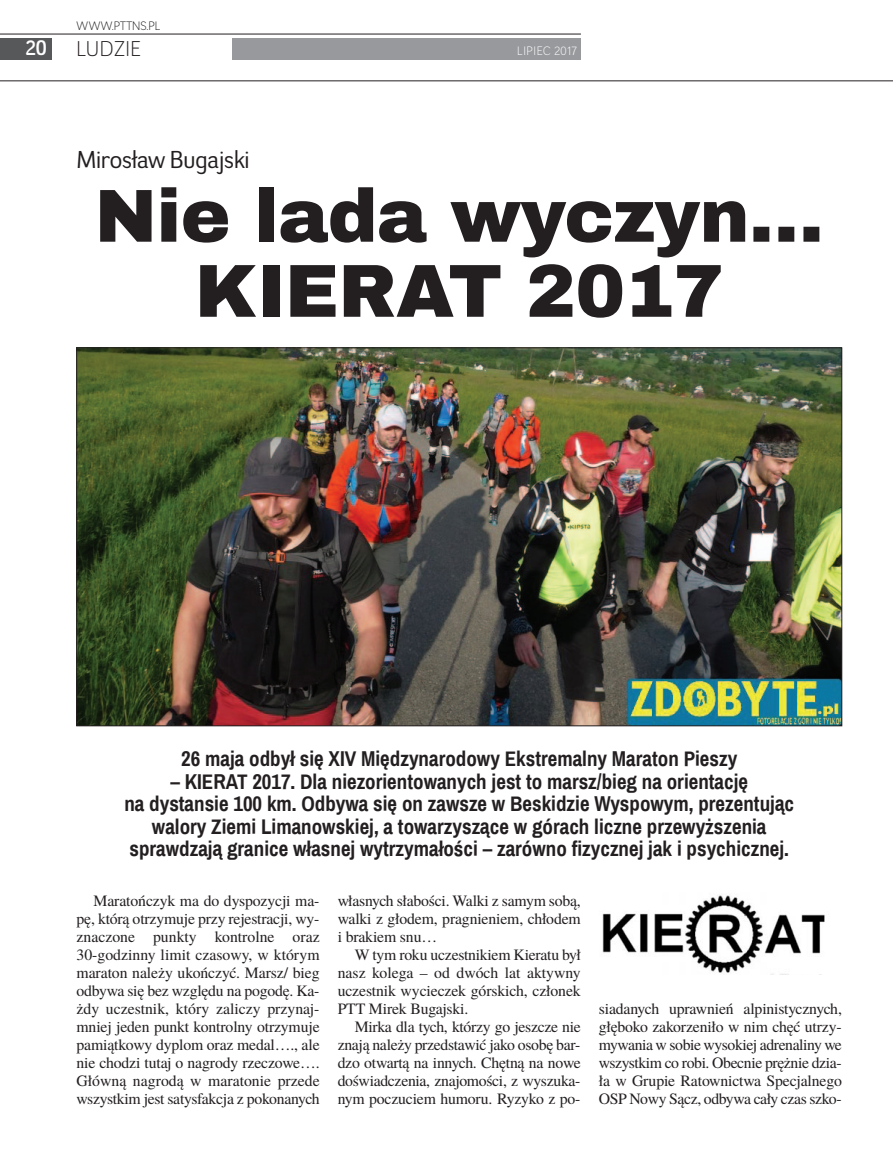
<style>
.page{position:relative;width:893px;height:1149px;background:#fff}
.page>*{position:absolute;margin:0;border:0;box-sizing:border-box;transform-origin:0 0}
.t1{font:900 75px/75px "Archivo";letter-spacing:-.01em;color:#231f20;text-align:center}
.t2{font:24px "Negotiate Bk";letter-spacing:-.015em;color:#231f20}
.t3{font:700 21px/22.5px "Archivo Narrow";color:#231f20;text-align:center}
.t4{font:21px "Negotiate Lt";letter-spacing:.025em;color:#231f20}
.t5{font:21px "Negotiate Rg";color:#fff}
.t6{font:15.75px/18px "Te X Gyre Termes";letter-spacing:-.01em;color:#231f20;text-align:justify}
.t7{font:12px "Negotiate Lt";color:#231f20}
.t8{font:12px "Negotiate Lt";letter-spacing:.05em;color:#fff}
</style>
<div class="page">
<div style="left:233px;top:38px;width:348px;height:21px;background:#97999c"></div>
<div style="left:0;top:38px;width:51px;height:22px;background:#57585a"></div>
<hr style="left:0;top:34px;width:581px;height:1px;background:#231f20">
<hr style="left:0;top:81px;width:893px;height:1px;background:#231f20">
<img style="left:79px;top:349px;width:761px;height:374px">
<img style="left:602px;top:895px;width:223px;height:78px">
<p class="t7" style="left:77px;top:21px;width:85px">WWW.PTTNS.PL</p>
<h3 class="t5" style="left:26px;top:40px;width:22px">20</h3>
<h3 class="t4" style="left:77px;top:41px;width:66px">LUDZIE</h3>
<p class="t8" style="left:517px;top:46px;width:61px">LIPIEC 2017</p>
<h2 class="t2" style="left:77px;top:150px;width:175px">Mirosław Bugajski</h2>
<h1 class="t1" style="left:95px;top:174px;width:731px">Nie la da wy czyn…<br>KIE RAT 2017</h1>
<h3 class="t3" style="left:181px;top:747px;width:558px">26 maja odbył się XIV Międzynarodowy Ekstremalny Maraton Pieszy</h3>
<p class="t3" style="left:124px;top:769px;width:671px">– KIERAT 2017. Dla niezorientowanych jest to marsz/bieg na orientację<br>na dystansie 100 km. Odbywa się on zawsze w Beskidzie Wyspowym, prezentując walory Ziemi Limanowskiej, a towarzyszące w górach liczne przewyższenia sprawdzają granice własnej wytrzymałości – zarówno fizycznej jak i psychicznej.</p>
<p class="t6" style="left:77px;top:893px;width:245px;text-indent:17px">Ma ra toń czyk ma do dys po zy cji ma - pę, któ rą otrzy mu je przy re je stra cji, wy - zna czo ne punk ty kon tro l ne oraz 30-go dzin ny li mit cza so wy, w któ rym ma ra ton na le ży ukoń czyć. Marsz/ bieg od by wa się bez wzglę du na po go dę. Ka - żdy uczest nik, któ ry za li czy przy naj - mniej je den punkt kon tro l ny otrzy mu je pa miąt ko wy dy plom oraz me dal…., ale nie cho dzi tu taj o na gro dy rze czo we….<br>Głów ną na gro dą w ma ra to nie przede wszyst kim jest sa tys fak cja z po ko na nych</p>
<p class="t6" style="left:338px;top:893px;width:245px">wła snych sła bo ści. Wal ki z sa mym so bą, wal ki z gło dem, pra gnie niem, chło dem i bra kiem snu…</p>
<p class="t6" style="left:338px;top:947px;width:245px;text-indent:17px">W tym ro ku uczest ni kiem Kie ra tu był nasz ko le ga – od dwóch lat ak tyw ny uczest nik wy cie czek gór skich, czło nek PTT Mi rek Bu gaj ski.</p>
<p class="t6" style="left:338px;top:1019px;width:245px;text-indent:17px">Mir ka dla tych, któ rzy go jesz cze nie zna ją na le ży przed sta wić ja ko oso bę bar - dzo otwar tą na in nych. Chęt ną na no we do świad cze nia, zna jo mo ści, z wy szu ka - nym po czu ciem hu mo ru. Ry zy ko z po -</p>
<p class="t6" style="left:599px;top:1001px;width:245px">sia da nych upraw nień al pi ni stycz nych, głę bo ko za ko rze ni ło w nim chęć utrzy - my wa nia w so bie wy so kiej ad re na li ny we wszyst kim co ro bi. Obec nie prę żnie dzia - ła w Gru pie Ra tow nic twa Spe cjal ne go OSP No wy Sącz, od by wa ca ły czas szko -</p>
</div>
